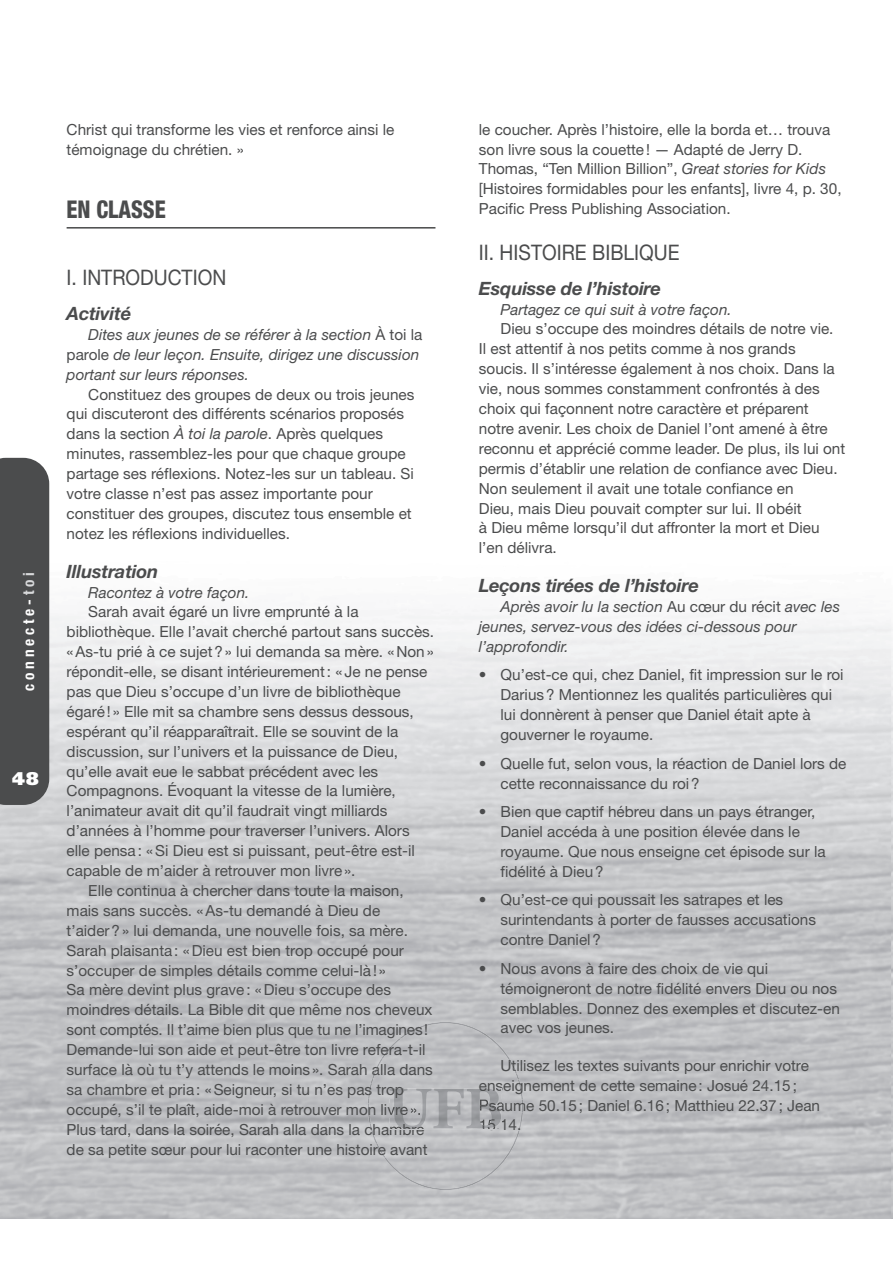
<style>
.page{position:relative;width:893px;height:1263px;background:#fff}
.page>*{position:absolute;margin:0;border:0;box-sizing:border-box;transform-origin:0 0}
.t1{font:800 condensed 24.45px "Helvetica Neue LT Std";color:#4b4c4d;scale:.9 1}
.t2{font:21.45px "Helvetica Neue LT Std";color:#4b4c4d;scale:.9 1}
.t3{font:italic 700 18.3px "Helvetica Neue LT Std";letter-spacing:-.01em;color:#4b4c4d}
.t4{font:900 18.3px "Frutiger";color:#fff}
.t5{font:15.3px/20px "Helvetica Neue LT Std";color:#4b4c4d}
.t6{font:italic 15.3px/20px "Helvetica Neue LT Std";color:#4b4c4d}
.t7{font:700 condensed 15.3px "Helvetica Neue LT Std";letter-spacing:.25em;color:#fff}
.s1{color:#d8d9db}
.s2{font-style:normal}
.s3{font-style:italic}
</style>
<div class="page">
<div style="left:0;top:458px;width:49px;height:347px;background:#4b4c4d"></div>
<hr style="left:67px;top:227px;width:368px;height:2px;background:#4b4c4d">
<img style="left:368px;top:1022px;width:155px;height:168px">
<img style="left:399px;top:1024px;width:28px;height:14px">
<img style="left:381px;top:1044px;width:14px;height:14px">
<img style="left:372px;top:1064px;width:8px;height:14px">
<img style="left:368px;top:1084px;width:4px;height:14px">
<svg style="left:368px;top:1104px;width:2px;height:14px"></svg>
<svg style="left:369px;top:1124px;width:6px;height:13px"></svg>
<img style="left:376px;top:1144px;width:10px;height:14px">
<img style="left:509px;top:1060px;width:8px;height:14px">
<img style="left:518px;top:1079px;width:4px;height:15px">
<svg style="left:521px;top:1100px;width:2px;height:13px"></svg>
<svg style="left:518px;top:1123px;width:2px;height:8px"></svg>
<img style="left:389px;top:1088px;width:112px;height:41px">
<img style="left:389px;top:1088px;width:14px;height:10px">
<img style="left:389px;top:1104px;width:31px;height:14px">
<img style="left:393px;top:1104px;width:11px;height:14px">
<img style="left:389px;top:1124px;width:7px;height:5px">
<img style="left:396px;top:1124px;width:28px;height:5px">
<hr style="left:480px;top:1088px;width:21px;height:3px;background:#4b4c4d">
<img style="left:479px;top:1088px;width:20px;height:6px">
<img style="left:480px;top:1111px;width:21px;height:2px">
<svg style="left:480px;top:1100px;width:21px;height:11px"></svg>
<img style="left:499px;top:1120px;width:2px;height:9px">
<svg style="left:480px;top:1120px;width:19px;height:9px"></svg>
<p class="t7" style="left:20px;top:691px;width:120px;rotate:-90deg">connecte-<span class="s1">toi</span></p>
<p class="t4" style="left:12px;top:771px;width:28px">48</p>
<p class="t5" style="left:67px;top:120px;width:329px">Christ qui transforme les vies et renforce ainsi le témoignage du chrétien. »</p>
<h1 class="t1" style="left:67px;top:200px;width:112px">EN CLASSE</h1>
<h2 class="t2" style="left:67px;top:270px;width:179px">I. INTRODUCTION</h2>
<p class="t3" style="left:67px;top:307px;width:66px">Activité</p>
<p class="t6" style="left:67px;top:326px;width:357px;text-indent:22px">Dites aux jeunes de se référer à la section <span class="s2">À toi la parole</span> de leur leçon. Ensuite, dirigez une discussion portant sur leurs réponses.</p>
<p class="t5" style="left:67px;top:385px;width:349px;text-indent:22px">Constituez des groupes de deux ou trois jeunes qui discuteront des différents scénarios proposés dans la section <span class="s3">À toi la parole</span>. Après quelques minutes, rassemblez-les pour que chaque groupe partage ses réflexions. Notez-les sur un tableau. Si votre classe n’est pas assez importante pour constituer des groupes, discutez tous ensemble et notez les réflexions individuelles.</p>
<p class="t3" style="left:67px;top:564px;width:93px">Illustration</p>
<p class="t6" style="left:88px;top:583px;width:163px">Racontez à votre façon.</p>
<p class="t5" style="left:88px;top:603px;width:272px">Sarah avait égaré un livre emprunté à la</p>
<p class="t5" style="left:67px;top:623px;width:369px">bibliothèque. Elle l’avait cherché partout sans succès.</p>
<p class="t5" style="left:67px;top:643px;width:369px">« As-tu prié à ce sujet ? » lui demanda sa mère. « Non »</p>
<p class="t5" style="left:67px;top:663px;width:362px">répondit-elle, se disant intérieurement : « Je ne pense</p>
<p class="t5" style="left:67px;top:683px;width:336px">pas que Dieu s’occupe d’un livre de bibliothèque</p>
<p class="t5" style="left:67px;top:703px;width:349px">égaré ! » Elle mit sa chambre sens dessus dessous,</p>
<p class="t5" style="left:67px;top:723px;width:333px">espérant qu’il réapparaîtrait. Elle se souvint de la</p>
<p class="t5" style="left:67px;top:743px;width:333px">discussion, sur l’univers et la puissance de Dieu,</p>
<p class="t5" style="left:67px;top:762px;width:313px">qu’elle avait eue le sabbat précédent avec les</p>
<p class="t5" style="left:67px;top:782px;width:331px">Compagnons. Évoquant la vitesse de la lumière,</p>
<p class="t5" style="left:67px;top:802px;width:322px">l’animateur avait dit qu’il faudrait vingt milliards</p>
<p class="t5" style="left:67px;top:822px;width:345px">d’années à l’homme pour traverser l’univers. Alors</p>
<p class="t5" style="left:67px;top:842px;width:350px">elle pensa : « Si Dieu est si puissant, peut-être est-il</p>
<p class="t5" style="left:67px;top:862px;width:290px">capable de m’aider à retrouver mon livre ».</p>
<p class="t5" style="left:88px;top:882px;width:317px">Elle continua à chercher dans toute la maison,</p>
<p class="t5" style="left:67px;top:902px;width:315px">mais sans succès. « As-tu demandé à Dieu de</p>
<p class="t5" style="left:67px;top:922px;width:343px">t’aider ? » lui demanda, une nouvelle fois, sa mère.</p>
<p class="t5" style="left:67px;top:942px;width:339px">Sarah plaisanta : « Dieu est bien trop occupé pour</p>
<p class="t5" style="left:67px;top:961px;width:321px">s’occuper de simples détails comme celui-là ! »</p>
<p class="t5" style="left:67px;top:981px;width:326px">Sa mère devint plus grave : « Dieu s’occupe des</p>
<p class="t5" style="left:67px;top:1001px;width:367px">moindres détails. La Bible dit que même nos cheveux</p>
<p class="t5" style="left:67px;top:1021px;width:363px">sont comptés. Il t’aime bien plus que tu ne l’imagines !</p>
<p class="t5" style="left:67px;top:1041px;width:360px">Demande-lui son aide et peut-être ton livre ref a-t-il</p>
<p class="t5" style="left:67px;top:1061px;width:368px">surface là où tu t’y attends le moins ». Sarah lla dans</p>
<p class="t5" style="left:67px;top:1081px;width:339px">sa chambre et pria : « Seigneur, si tu n’es pa trop</p>
<p class="t5" style="left:67px;top:1101px;width:356px">occupé, s’il te plaît, aide-moi à retrouver mo livre».</p>
<p class="t5" style="left:67px;top:1121px;width:359px">Plus tard, dans la soirée, Sarah alla dans la chambre</p>
<p class="t5" style="left:67px;top:1141px;width:362px">de sa petite sœur pour lui raconter une histoi avant</p>
<p class="t5" style="left:380px;top:1041px;width:15px">er</p>
<p class="t5" style="left:364px;top:1061px;width:17px;text-align:center">a s n</p>
<p class="t5" style="left:373px;top:1141px;width:15px">re</p>
<p class="t5" style="left:479px;top:120px;width:364px">le coucher. Après l’histoire, elle la borda et… trouva son livre sous la couette ! — Adapté de Jerry D.<br>Thomas, “Ten Million Billion”, <span class="s3">Great stories for Kids </span>[Histoires formidables pour les enfants], livre 4, p. 30, Pacific Press Publishing Association.</p>
<h2 class="t2" style="left:479px;top:245px;width:225px">II. HISTOIRE BIBLIQUE</h2>
<p class="t3" style="left:479px;top:282px;width:184px">Esquisse de l’histoire</p>
<p class="t6" style="left:501px;top:300px;width:233px">Partagez ce qui suit à votre façon.</p>
<p class="t5" style="left:479px;top:320px;width:368px;text-indent:22px">Dieu s’occupe des moindres détails de notre vie.<br>Il est attentif à nos petits comme à nos grands soucis. Il s’intéresse également à nos choix. Dans la vie, nous sommes constamment confrontés à des choix qui façonnent notre caractère et préparent notre avenir. Les choix de Daniel l’ont amené à être reconnu et apprécié comme leader. De plus, ils lui ont permis d’établir une relation de confiance avec Dieu.<br>Non seulement il avait une totale confiance en<br>Dieu, mais Dieu pouvait compter sur lui. Il obéit<br>à Dieu même lorsqu’il dut affronter la mort et Dieu l’en délivra.</p>
<p class="t3" style="left:479px;top:579px;width:222px">Leçons tirées de l’histoire</p>
<p class="t6" style="left:479px;top:598px;width:363px;text-indent:22px">Après avoir lu la section <span class="s2">Au cœur du récit</span> avec les jeunes, servez-vous des idées ci-dessous pour l’approfondir.</p>
<p class="t5" style="left:500px;top:666px;width:345px;text-indent:-22px">• Qu’est-ce qui, chez Daniel, fit impression sur le roi Darius ? Mentionnez les qualités particulières qui lui donnèrent à penser que Daniel était apte à gouverner le royaume.</p>
<p class="t5" style="left:500px;top:754px;width:347px;text-indent:-22px">• Quelle fut, selon vous, la réaction de Daniel lors de cette reconnaissance du roi ?</p>
<p class="t5" style="left:500px;top:803px;width:327px;text-indent:-22px">• Bien que captif hébreu dans un pays étranger, Daniel accéda à une position élevée dans le royaume. Que nous enseigne cet épisode sur la fidélité à Dieu ?</p>
<p class="t5" style="left:500px;top:891px;width:317px;text-indent:-22px">• Qu’est-ce qui poussait les satrapes et les surintendants à porter de fausses accusations contre Daniel ?</p>
<p class="t5" style="left:500px;top:960px;width:341px;text-indent:-22px">• Nous avons à faire des choix de vie qui témoigneront de notre fidélité envers Dieu ou nos semblables. Donnez des exemples et discutez-en avec vos jeunes.</p>
<p class="t5" style="left:479px;top:1057px;width:343px;text-indent:22px">Utilisez les textes suivants pour enrichir votre ensei nement de cette semaine : Josué 24.15 ; Psau e 50.15 ; Daniel 6.16 ; Matthieu 22.37 ; Jean 15.14.</p>
<p class="t5" style="left:513px;top:1076px;width:15px">g m</p>
</div>
